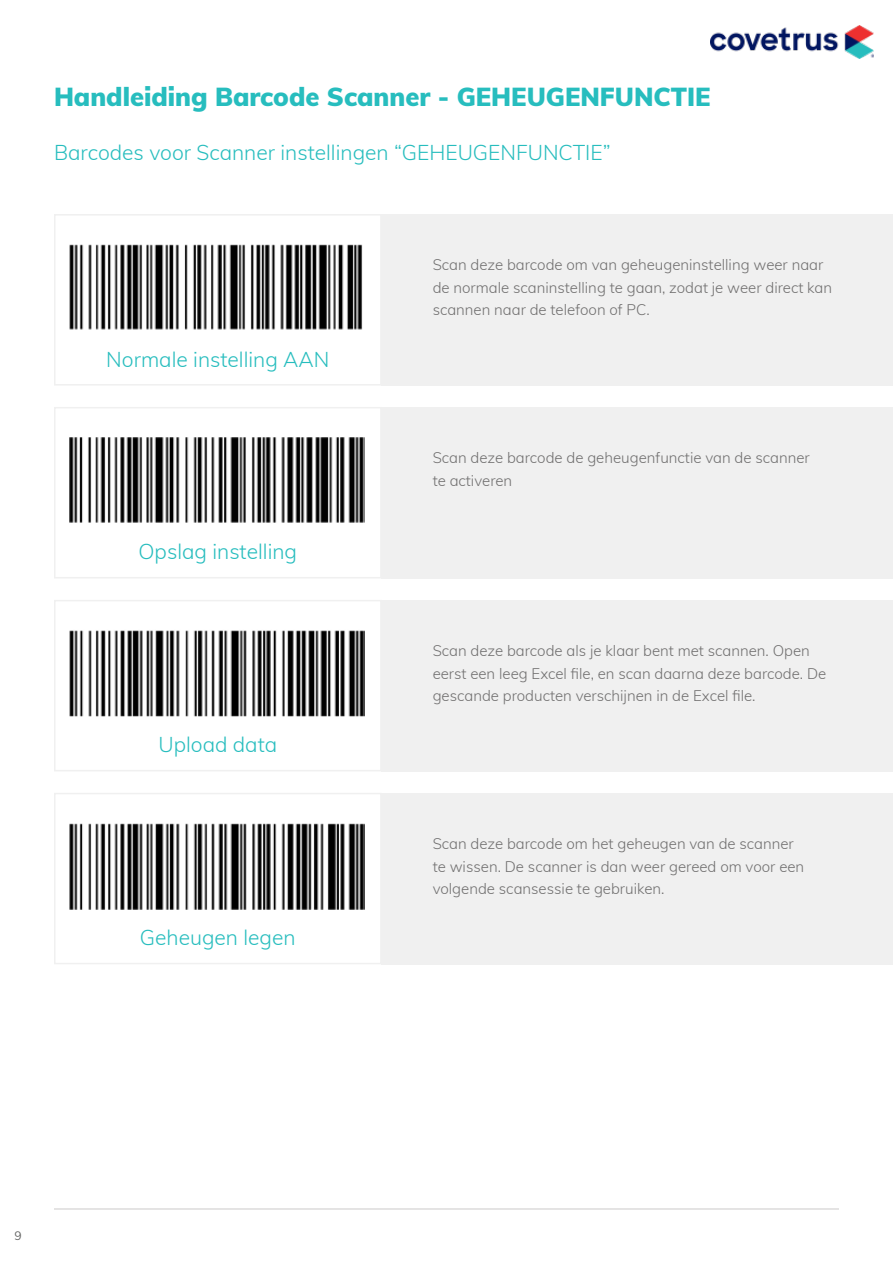
<style>
.page{position:relative;width:893px;height:1263px;background:#fff}
.page>*{position:absolute;margin:0;border:0;box-sizing:border-box;transform-origin:0 0}
.t1{font:900 25.5px "Muli";color:#27bdbe}
.t2{font:300 21px "Muli";color:#27bdbe}
.t3{font:300 15px/22.5px "Muli";color:#706f6f}
.t4{font:12px "Muli";color:#666766}
</style>
<div class="page">
<img style="left:710px;top:26px;width:164px;height:32px">
<hr style="left:54px;top:1209px;width:785px;height:1px;background:#cbc9c9">
<div style="left:382px;top:214px;width:511px;height:172px;background:#f0f0f0"></div>
<div style="left:382px;top:407px;width:511px;height:171px;background:#f0f0f0"></div>
<div style="left:382px;top:600px;width:511px;height:171px;background:#f0f0f0"></div>
<div style="left:382px;top:793px;width:511px;height:171px;background:#f0f0f0"></div>
<div style="left:54px;top:214px;width:328px;height:172px;border:2px solid #f0f0f0"></div>
<div style="left:54px;top:407px;width:328px;height:171px;border:2px solid #f0f0f0"></div>
<div style="left:54px;top:600px;width:328px;height:171px;border:2px solid #f0f0f0"></div>
<div style="left:54px;top:793px;width:328px;height:171px;border:2px solid #f0f0f0"></div>
<img style="left:69px;top:244px;width:294px;height:86px">
<img style="left:69px;top:437px;width:295px;height:86px">
<img style="left:69px;top:630px;width:295px;height:86px">
<img style="left:69px;top:823px;width:295px;height:87px">
<h1 class="t1" style="left:54px;top:78px;width:658px">Handleiding Barcode Scanner - GEHEUGENFUNCTIE</h1>
<h2 class="t2" style="left:54px;top:137px;width:558px">Barcodes voor Scanner instellingen “GEHEUGENFUNCTIE”</h2>
<h2 class="t2" style="left:106px;top:344px;width:225px">Normale instelling AAN</h2>
<h2 class="t2" style="left:139px;top:537px;width:160px">Opslag instelling</h2>
<h2 class="t2" style="left:158px;top:729px;width:120px">Upload data</h2>
<h2 class="t2" style="left:140px;top:922px;width:157px">Geheugen legen</h2>
<p class="t3" style="left:433px;top:253px;width:401px">Scan deze barcode om van geheugeninstelling weer naar de normale scaninstelling te gaan, zodat je weer direct kan scannen naar de telefoon of PC.</p>
<p class="t3" style="left:433px;top:446px;width:379px">Scan deze barcode de geheugenfunctie van de scanner te activeren</p>
<p class="t3" style="left:433px;top:639px;width:395px">Scan deze barcode als je klaar bent met scannen. Open eerst een leeg Excel file, en scan daarna deze barcode. De gescande producten verschijnen in de Excel file.</p>
<p class="t3" style="left:433px;top:832px;width:373px">Scan deze barcode om het geheugen van de scanner te wissen. De scanner is dan weer gereed om voor een volgende scansessie te gebruiken.</p>
<p class="t4" style="left:14px;top:1227px;width:9px">9</p>
</div>
